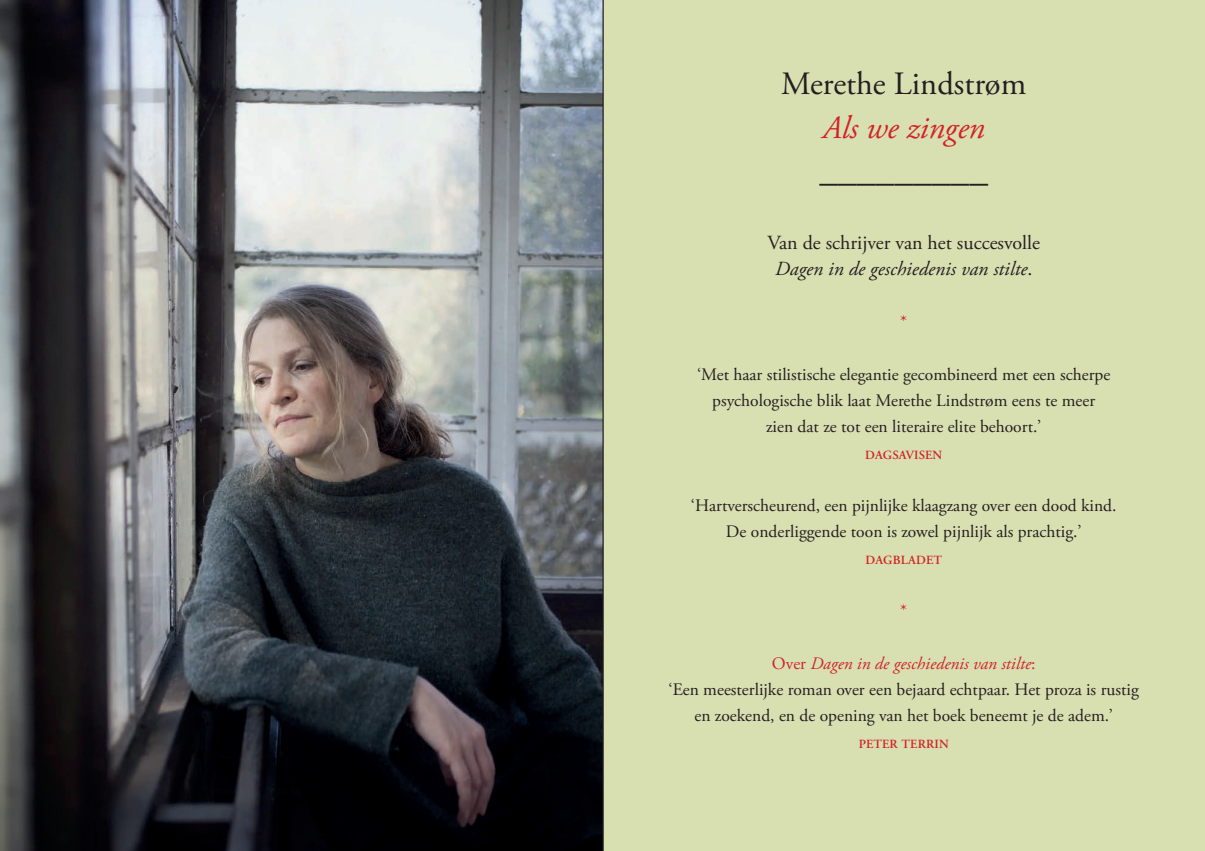
<style>
.page{position:relative;width:1205px;height:851px;background:#fff}
.page>*{position:absolute;margin:0;border:0;box-sizing:border-box;transform-origin:0 0}
.t1{font:37.5px "Adobe Garamond Pro";color:#231f20}
.t2{font:32.5px "Adobe Garamond Pro";color:#231f20}
.t3{font:italic 32.5px "Adobe Garamond Pro";color:#d1232a}
.t4{font:20px "Adobe Garamond Pro";color:#231f20}
.t5{font:italic 20px "Adobe Garamond Pro";color:#231f20}
.t6{font:17.5px/26.2px "Adobe Garamond Pro";color:#231f20;text-align:center}
.t7{font:italic 17.5px "Adobe Garamond Pro";color:#d1232a}
.t8{font:17.5px "Adobe Garamond Pro";color:#d1232a}
.t9{font:600 12.5px "Adobe Garamond Pro";letter-spacing:.015em;color:#d1232a}
.s1{font-style:normal}
</style>
<div class="page">
<img style="left:0;top:0;width:602px;height:850px">
<div style="left:602px;top:0;width:603px;height:850px;background:#d8e0b1"></div>
<p class="t2" style="left:781px;top:65px;width:247px">Merethe Lindstrøm</p>
<p class="t3" style="left:822px;top:108px;width:164px">Als we zingen</p>
<p class="t1" style="left:819px;top:146px;width:170px">_________</p>
<p class="t4" style="left:767px;top:230px;width:274px">Van de schrijver van het succesvolle</p>
<p class="t5" style="left:775px;top:256px;width:259px">Dagen in de geschiedenis van stilte<span class="s1">.</span></p>
<p class="t8" style="left:900px;top:311px;width:8px">*</p>
<p class="t6" style="left:697px;top:362px;width:415px">‘Met haar stilistische elegantie gecombineerd met een scherpe</p>
<p class="t6" style="left:712px;top:388px;width:384px">psychologische blik laat Merethe Lindstrøm eens te meer</p>
<p class="t6" style="left:766px;top:414px;width:277px">zien dat ze tot een literaire elite behoort.’</p>
<p class="t9" style="left:865px;top:447px;width:79px">DAGSAVISEN</p>
<p class="t6" style="left:691px;top:493px;width:427px">‘Hartverscheurend, een pijnlijke klaagzang over een dood kind.</p>
<p class="t6" style="left:726px;top:519px;width:357px">De onderliggende toon is zowel pijnlijk als prachtig.’</p>
<p class="t9" style="left:865px;top:552px;width:78px">DAGBLADET</p>
<p class="t8" style="left:900px;top:600px;width:8px">*</p>
<p class="t7" style="left:772px;top:652px;width:265px"><span class="s1">Over</span> Dagen in de geschiedenis van stilte<span class="s1">:</span></p>
<p class="t6" style="left:668px;top:677px;width:472px">‘Een meesterlijke roman over een bejaard echtpaar. Het proza is rustig en zoekend, en de opening van het boek beneemt je de adem.’</p>
<p class="t9" style="left:859px;top:736px;width:92px">PETER TERRIN</p>
</div>
